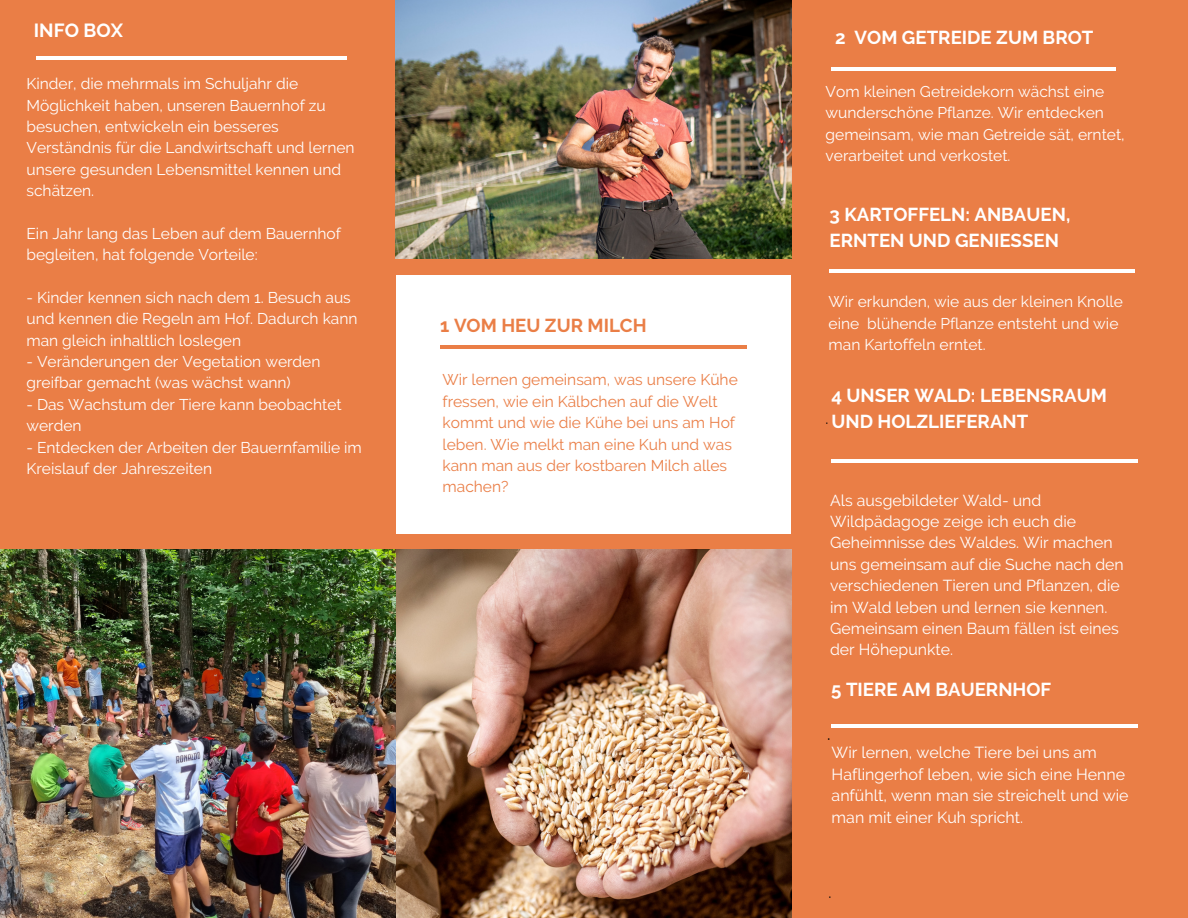
<style>
.page{position:relative;width:1188px;height:918px;background:#ea7e46}
.page>*{position:absolute;margin:0;border:0;box-sizing:border-box;transform-origin:0 0}
.t1{font:700 19.05px "Raleway";color:#fff}
.t2{font:700 18.75px/25.8px "Raleway";color:#fff}
.t3{font:700 18.75px "Raleway";color:#ea7e46}
.t4{font:18.3px "Raleway";color:#000}
.t5{font:15.9px/21.5px "Raleway";color:#fff}
.t6{font:15.9px "Raleway";color:#000}
.t7{font:15.6px/21.3px "Raleway";color:#fff}
.t8{font:15.6px/21.3px "Raleway";color:#ea7e46}
.t9{font:15.6px "Raleway";color:#000}
</style>
<div class="page">
<img style="left:0;top:550px;width:792px;height:368px">
<div style="left:396px;top:275px;width:395px;height:258px;background:#fff"></div>
<img style="left:395px;top:0;width:396px;height:259px">
<hr style="left:831px;top:67px;width:285px;height:4px;background:#fff">
<hr style="left:831px;top:459px;width:306px;height:3px;background:#fff">
<hr style="left:36px;top:56px;width:310px;height:4px;background:#fff">
<hr style="left:440px;top:345px;width:306px;height:4px;background:#ea7e46">
<hr style="left:829px;top:269px;width:306px;height:4px;background:#fff">
<hr style="left:831px;top:725px;width:306px;height:3px;background:#fff">
<p class="t1" style="left:34px;top:19px;width:91px">INFO BOX</p>
<p class="t7" style="left:27px;top:73px;width:330px">Kinder, die mehrmals im Schuljahr die Möglichkeit haben, unseren Bauernhof zu besuchen, entwickeln ein besseres Verständnis für die Landwirtschaft und lernen unsere gesunden Lebensmittel kennen und schätzen.</p>
<p class="t7" style="left:27px;top:223px;width:316px">Ein Jahr lang das Leben auf dem Bauernhof begleiten, hat folgende Vorteile:</p>
<p class="t7" style="left:27px;top:287px;width:333px">- Kinder kennen sich nach dem 1. Besuch aus und kennen die Regeln am Hof. Dadurch kann man gleich inhaltlich loslegen</p>
<p class="t7" style="left:27px;top:351px;width:295px">- Veränderungen der Vegetation werden greifbar gemacht (was wächst wann)</p>
<p class="t7" style="left:27px;top:394px;width:317px">- Das Wachstum der Tiere kann beobachtet werden</p>
<h1 class="t7" style="left:27px;top:436px;width:337px">- Entdecken der Arbeiten der Bauernfamilie im<br>Kreislauf der Jahreszeiten</h1>
<p class="t3" style="left:440px;top:314px;width:208px">1 VOM HEU ZUR MILCH</p>
<p class="t8" style="left:443px;top:369px;width:297px">Wir lernen gemeinsam, was unsere Kühe fressen, wie ein Kälbchen auf die Welt kommt und wie die Kühe bei uns am Hof leben. Wie melkt man eine Kuh und was kann man aus der kostbaren Milch alles machen?</p>
<h1 class="t2" style="left:835px;top:25px;width:260px">2 VOM GETREIDE ZUM BROT</h1>
<p class="t7" style="left:826px;top:81px;width:301px">Vom kleinen Getreidekorn wächst eine wunderschöne Pflanze. Wir entdecken gemeinsam, wie man Getreide sät, erntet, verarbeitet und verkostet.</p>
<p class="t2" style="left:830px;top:201px;width:242px">3 KARTOFFELN: ANBAUEN,<br>ERNTEN UND GENIESSEN</p>
<p class="t7" style="left:829px;top:291px;width:296px">Wir erkunden, wie aus der kleinen Knolle eine blühende Pflanze entsteht und wie man Kartoffeln erntet.</p>
<p class="t2" style="left:832px;top:382px;width:277px">4 UNSER WALD: LEBENSRAUM<br>UND HOLZLIEFERANT</p>
<p class="t9" style="left:826px;top:409px;width:4px">.</p>
<h1 class="t5" style="left:830px;top:489px;width:295px">Als ausgebildeter Wald- und<br>Wildpädagoge zeige ich euch die<br>Geheimnisse des Waldes. Wir machen uns gemeinsam auf die Suche nach den verschiedenen Tieren und Pflanzen, die im Wald leben und lernen sie kennen.<br>Gemeinsam einen Baum fällen ist eines der Höhepunkte.</h1>
<p class="t2" style="left:831px;top:677px;width:222px">5 TIERE AM BAUERNHOF</p>
<p class="t4" style="left:827px;top:723px;width:5px">.</p>
<p class="t5" style="left:832px;top:741px;width:299px;line-height:21.9px">Wir lernen, welche Tiere bei uns am Haflingerhof leben, wie sich eine Henne anfühlt, wenn man sie streichelt und wie man mit einer Kuh spricht.</p>
<p class="t6" style="left:829px;top:883px;width:5px">.</p>
</div>
